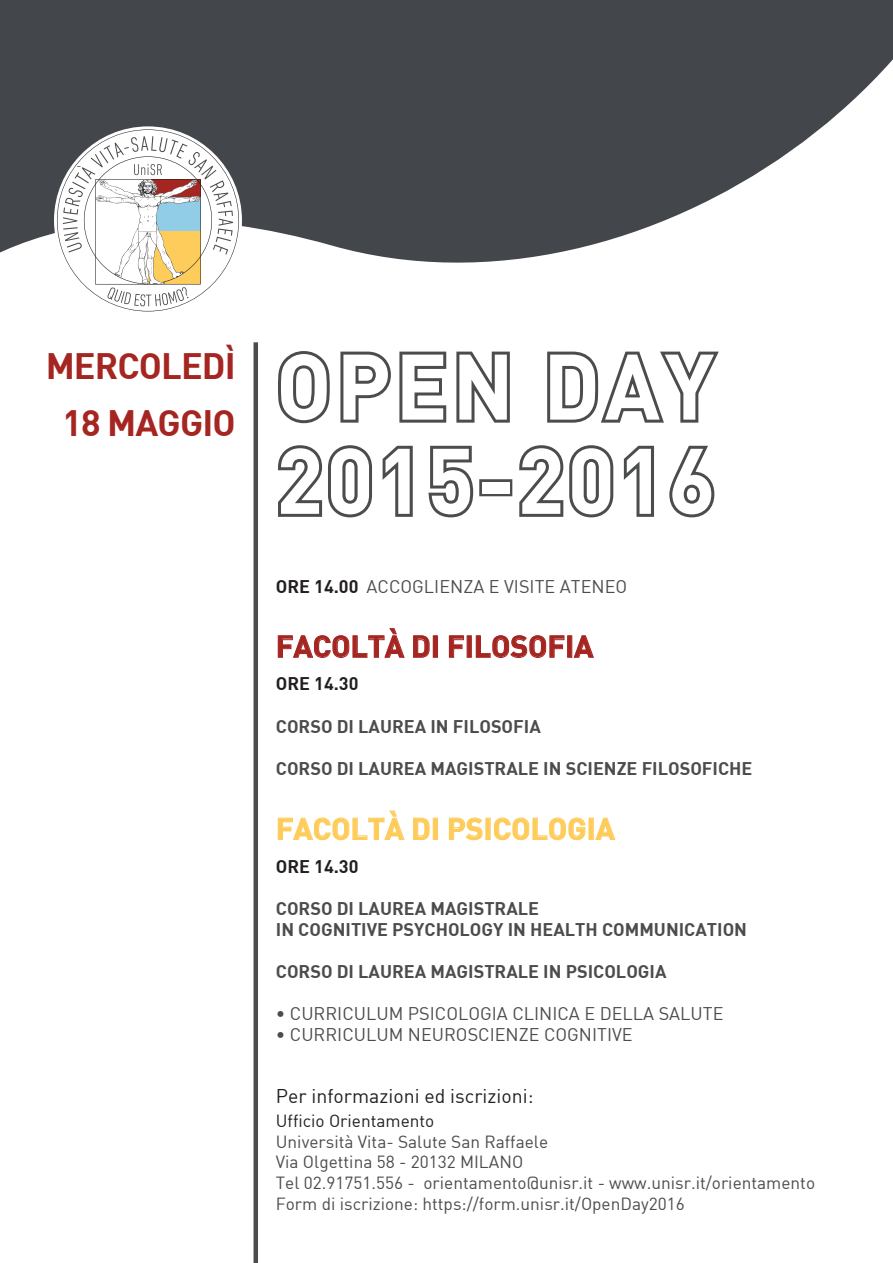
<style>
.page{position:relative;width:893px;height:1263px;background:#fff}
.page>*{position:absolute;margin:0;border:0;box-sizing:border-box;transform-origin:0 0}
.t1{font:91.35px "DIN Bold";letter-spacing:.03em;color:#fff;scale:.96 1}
.t2{font:91.35px "DIN Bold";letter-spacing:.03em;color:#fff;scale:.95 1}
.t3{font:36px/57px "DIN Bold";letter-spacing:-.025em;color:#a52521;text-align:center}
.t4{font:30px "DIN Bold";color:#fecc5b}
.t5{font:30px "DIN Bold";color:#a52521}
.t6{font:19.5px "DIN";color:#231f20}
.t7{font:18px/21px "DIN Bold";color:#4b4c4d}
.t8{font:18px "DIN";color:#4b4c4d}
.t9{font:18px "DIN Bold";color:#231f20}
.t10{font:17.25px/20.7px "DIN";color:#4b4c4d}
.t11{font:17.25px "DIN";color:#231f20}
.s1{font-family:"DIN Bold";color:#231f20}
</style>
<div class="page">
<svg style="left:0;top:0;width:893px;height:368px;fill:#43464a"></svg>
<svg style="left:57px;top:129px;width:182px;height:182px"></svg>
<svg style="left:278px;top:445px;width:135px;height:73px"></svg>
<svg style="left:428px;top:445px;width:46px;height:73px"></svg>
<div style="left:479px;top:479px;width:33px;height:17px;border:6px solid #4b4c4d"></div>
<svg style="left:519px;top:445px;width:135px;height:73px"></svg>
<svg style="left:669px;top:445px;width:46px;height:73px"></svg>
<svg style="left:275px;top:348px;width:238px;height:76px"></svg>
<svg style="left:544px;top:347px;width:180px;height:76px"></svg>
<svg style="left:278px;top:628px;width:127px;height:30px"></svg>
<svg style="left:413px;top:635px;width:17px;height:23px"></svg>
<div style="left:433px;top:636px;width:5px;height:22px;border:1px solid #a52521"></div>
<svg style="left:449px;top:635px;width:15px;height:23px"></svg>
<div style="left:467px;top:636px;width:5px;height:22px;border:1px solid #a52521"></div>
<svg style="left:476px;top:635px;width:89px;height:23px"></svg>
<div style="left:567px;top:636px;width:5px;height:22px;border:1px solid #a52521"></div>
<svg style="left:574px;top:635px;width:20px;height:23px"></svg>
<svg style="left:278px;top:810px;width:127px;height:30px"></svg>
<svg style="left:413px;top:817px;width:17px;height:23px"></svg>
<div style="left:433px;top:818px;width:5px;height:22px;border:1px solid #fecc5b"></div>
<svg style="left:449px;top:817px;width:34px;height:23px"></svg>
<svg style="left:494px;top:817px;width:92px;height:23px"></svg>
<div style="left:589px;top:818px;width:5px;height:22px;border:1px solid #fecc5b"></div>
<svg style="left:595px;top:817px;width:21px;height:23px"></svg>
<hr style="left:254px;top:342px;width:4px;height:921px;background:#4b4c4d">
<h2 class="t3" style="left:46px;top:336px;width:192px">MERCOLEDì<br>18 MAGGIO</h2>
<h1 class="t2" style="left:276px;top:327px;width:463px">OPEN DAY</h1>
<h1 class="t1" style="left:276px;top:421px;width:460px">2015-2016</h1>
<p class="t8" style="left:276px;top:575px;width:353px"><span class="s1">ORE 14.00</span> ACCOGLIENZA E VISITE ATENEO</p>
<h3 class="t5" style="left:276px;top:627px;width:319px">FACOLTà DI FILOSOFIA</h3>
<p class="t9" style="left:276px;top:672px;width:84px">ORE 14.30</p>
<p class="t7" style="left:276px;top:715px;width:266px">CORSO DI LAUREA IN FILOSOFIA</p>
<p class="t7" style="left:276px;top:757px;width:478px">CORSO DI LAUREA MAGISTRALE IN SCIENZE FILOSOFICHE</p>
<h3 class="t4" style="left:276px;top:809px;width:341px">FACOLTà DI PSICOLOGIA</h3>
<p class="t9" style="left:276px;top:854px;width:84px">ORE 14.30</p>
<p class="t7" style="left:276px;top:897px;width:473px">CORSO DI LAUREA MAGISTRALE<br>IN COGNITIVE PSYCHOLOGY IN HEALTH COMMUNICATION</p>
<p class="t7" style="left:276px;top:960px;width:392px">CORSO DI LAUREA MAGISTRALE IN PSICOLOGIA</p>
<p class="t8" style="left:276px;top:1002px;width:449px">• CURRICULUM PSICOLOGIA CLINICA E DELLA SALUTE</p>
<p class="t8" style="left:276px;top:1023px;width:358px">• CURRICULUM NEUROSCIENZE COGNITIVE</p>
<p class="t6" style="left:276px;top:1083px;width:259px">Per informazioni ed iscrizioni:</p>
<p class="t11" style="left:276px;top:1110px;width:160px">Ufficio Orientamento</p>
<p class="t10" style="left:276px;top:1131px;width:541px">Università Vita- Salute San Raffaele<br>Via Olgettina 58 - 20132 MILANO<br>Tel 02.91751.556 - orientamento@unisr.it - www.unisr.it/orientamento Form di iscrizione: https://form.unisr.it/OpenDay2016</p>
</div>
